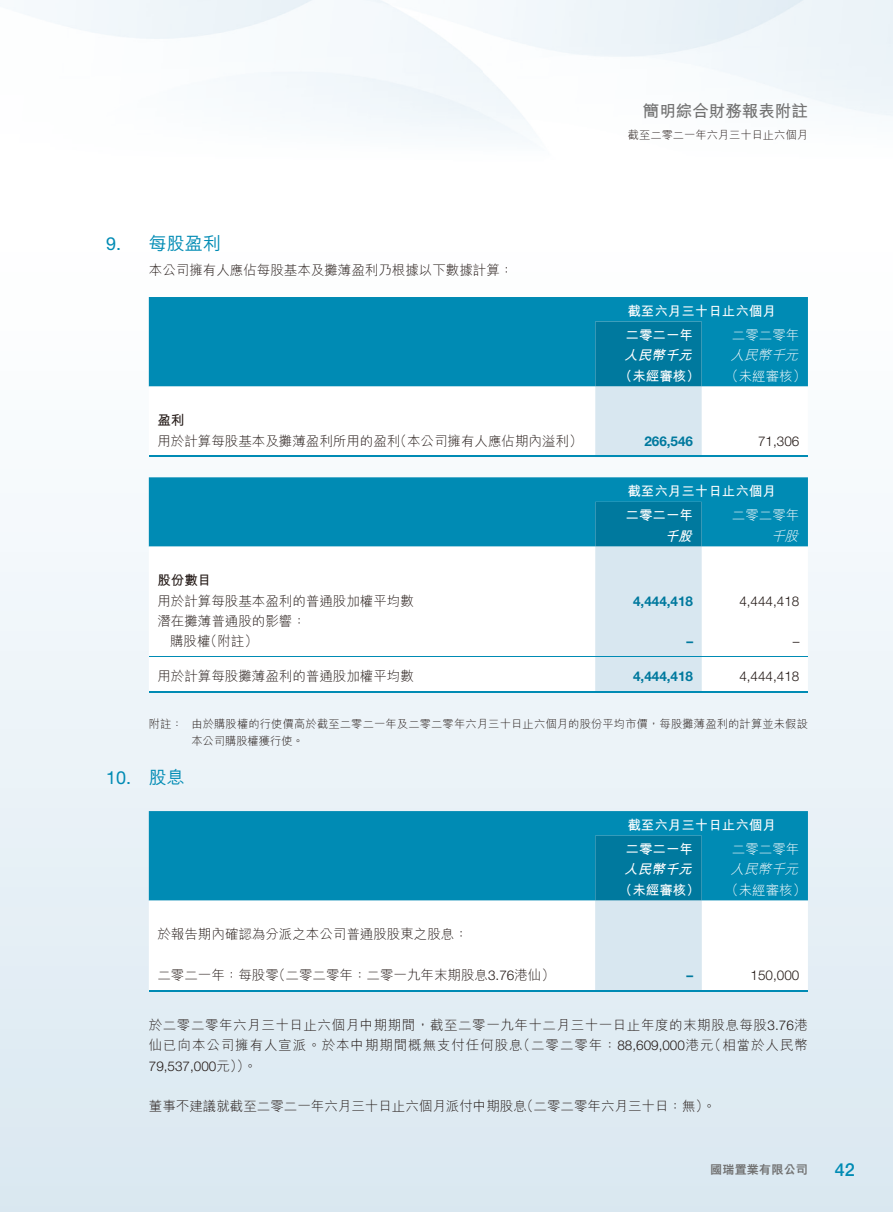
<style>
.page{position:relative;width:893px;height:1212px;background:#fff}
.page>*{position:absolute;margin:0;border:0;box-sizing:border-box;transform-origin:0 0}
.t1{font:18px "M Hei HK Medium E Ten B5 H";color:#008bb4}
.t2{font:18px "Helvetica Neue LT Std";color:#008bb4}
.t3{font:500 18px "Helvetica Neue LT Std";color:#008bb4}
.t4{font:16.5px "M Hei HK Bold E Ten B5 H";color:#717171}
.t5{font:13.5px/20.2px "M Hei HK Light E Ten B5 H";color:#231916}
.t6{font:13.5px/20.2px "M Hei HK Light E Ten B5 H";letter-spacing:.04em;color:#231916}
.t7{font:13.5px/24.5px "M Hei HK Bold E Ten B5 H";color:#fff}
.t8{font:300 13.5px "Helvetica Neue LT Std";color:#231916}
.t9{font:13.5px "M Hei HK Light E Ten B5 H";color:#fff}
.t10{font:700 13.5px "Helvetica Neue LT Std";color:#00799e}
.t11{font:italic 13.5px "M Hei HK Bold E Ten B5 H";color:#fff}
.t12{font:italic 13.5px "M Hei HK Light E Ten B5 H";color:#fff}
.t13{font:13.5px "M Hei HK Bold E Ten B5 H";color:#231916}
.t14{font:12px "M Hei HK Heavy E Ten B5 H";letter-spacing:.02em;color:#717171}
.t15{font:11.25px/16.5px "M Hei HK Light E Ten B5 H";letter-spacing:.015em;color:#231916}
.s1{font-family:"Helvetica Neue LT Std"}
.s2{font-family:"M Hei HK Medium E Ten B5 H"}
.s3{font-family:"Helvetica Neue LT Std";font-weight:300}
.s4{font-family:"M Hei HK Light E Ten B5 H";font-weight:400}
</style>
<div class="page">
<div style="left:0;top:228px;width:893px;height:984px;background:linear-gradient(to bottom,#fff,#dae8f1)"></div>
<div style="left:149px;top:297px;width:659px;height:89px;background:#008bb4"></div>
<svg style="left:149px;top:386px;width:659px;height:70px"></svg>
<svg style="left:595px;top:321px;width:107px;height:135px;background:#6fb1c8"></svg>
<hr style="left:149px;top:456px;width:446px;height:1px;background:#008bb4">
<hr style="left:595px;top:456px;width:107px;height:1px;background:#008bb4">
<hr style="left:702px;top:456px;width:106px;height:1px;background:#008bb4">
<div style="left:149px;top:477px;width:659px;height:70px;background:#008bb4"></div>
<svg style="left:149px;top:547px;width:659px;height:144px"></svg>
<svg style="left:595px;top:502px;width:107px;height:189px;background:#a5cddc"></svg>
<hr style="left:149px;top:656px;width:446px;height:1px;background:#008bb4">
<hr style="left:595px;top:656px;width:107px;height:1px;background:#008bb4">
<hr style="left:702px;top:656px;width:106px;height:1px;background:#008bb4">
<hr style="left:149px;top:691px;width:446px;height:2px;background:#008bb4">
<hr style="left:595px;top:691px;width:107px;height:2px;background:#008bb4">
<hr style="left:702px;top:691px;width:106px;height:2px;background:#008bb4">
<div style="left:149px;top:811px;width:659px;height:89px;background:#008bb4"></div>
<svg style="left:149px;top:900px;width:659px;height:90px"></svg>
<svg style="left:595px;top:835px;width:107px;height:155px;background:#7db9cd"></svg>
<hr style="left:149px;top:990px;width:446px;height:1px;background:#008bb4">
<hr style="left:595px;top:990px;width:107px;height:1px;background:#008bb4">
<hr style="left:702px;top:990px;width:106px;height:1px;background:#008bb4">
<h1 class="t1" style="left:106px;top:236px;width:116px"><span class="s1">9.</span> 每股盈利</h1>
<p class="t5" style="left:149px;top:262px;width:366px">本公司擁有人應佔每股基本及攤薄盈利乃根據以下數據計算：</p>
<p class="t4" style="left:643px;top:104px;width:166px">簡明綜合財務報表附註</p>
<p class="t15" style="left:628px;top:128px;width:181px">截至二零二一年六月三十日止六個月</p>
<p class="t7" style="left:626px;top:300px;width:152px">截至六月三十日止六個月二零二一年</p>
<p class="t9" style="left:732px;top:330px;width:69px">二零二零年</p>
<p class="t11" style="left:624px;top:350px;width:72px">人民幣千元</p>
<p class="t12" style="left:730px;top:350px;width:73px">人民幣千元</p>
<p class="t7" style="left:619px;top:365px;width:82px">（未經審核）</p>
<p class="t9" style="left:725px;top:370px;width:82px">（未經審核）</p>
<p class="t13" style="left:157px;top:415px;width:28px">盈利</p>
<p class="t5" style="left:157px;top:432px;width:427px">用於計算每股基本及攤薄盈利所用的盈利（本公司擁有人應佔期內溢利）</p>
<p class="t10" style="left:644px;top:436px;width:50px">266,546</p>
<p class="t8" style="left:758px;top:436px;width:43px">71,306</p>
<p class="t7" style="left:626px;top:480px;width:152px">截至六月三十日止六個月二零二一年</p>
<p class="t9" style="left:732px;top:510px;width:69px">二零二零年</p>
<p class="t11" style="left:665px;top:530px;width:32px">千股</p>
<p class="t12" style="left:771px;top:530px;width:32px">千股</p>
<p class="t13" style="left:157px;top:575px;width:55px">股份數目</p>
<p class="t5" style="left:157px;top:592px;width:258px">用於計算每股基本盈利的普通股加權平均數</p>
<p class="t10" style="left:633px;top:596px;width:62px">4,444,418</p>
<p class="t8" style="left:739px;top:596px;width:62px">4,444,418</p>
<p class="t5" style="left:170px;top:612px;width:137px;text-indent:-13px">潛在攤薄普通股的影響：購股權（附註）</p>
<p class="t10" style="left:686px;top:636px;width:8px">–</p>
<p class="t8" style="left:793px;top:636px;width:8px">–</p>
<p class="t5" style="left:157px;top:668px;width:258px">用於計算每股攤薄盈利的普通股加權平均數</p>
<p class="t10" style="left:633px;top:672px;width:62px">4,444,418</p>
<p class="t8" style="left:739px;top:672px;width:62px">4,444,418</p>
<p class="t15" style="left:191px;top:717px;width:618px;text-indent:-43px">附註： 由於購股權的行使價高於截至二零二一年及二零二零年六月三十日止六個月的股份平均市價，每股攤薄盈利的計算並未假設本公司購股權獲行使。</p>
<h1 class="t2" style="left:106px;top:771px;width:80px">10. <span class="s2">股息</span></h1>
<p class="t7" style="left:626px;top:814px;width:152px">截至六月三十日止六個月二零二一年</p>
<p class="t9" style="left:732px;top:844px;width:69px">二零二零年</p>
<p class="t11" style="left:624px;top:864px;width:72px">人民幣千元</p>
<p class="t12" style="left:730px;top:864px;width:73px">人民幣千元</p>
<p class="t7" style="left:619px;top:879px;width:82px">（未經審核）</p>
<p class="t9" style="left:725px;top:884px;width:82px">（未經審核）</p>
<p class="t5" style="left:157px;top:926px;width:312px">於報告期內確認為分派之本公司普通股股東之股息：</p>
<p class="t5" style="left:157px;top:966px;width:399px">二零二一年：每股零（二零二零年：二零一九年末期股息<span class="s3">3.76</span>港仙）</p>
<p class="t10" style="left:686px;top:970px;width:8px">–</p>
<p class="t8" style="left:751px;top:970px;width:50px">150,000</p>
<p class="t6" style="left:149px;top:1017px;width:661px">於二零二零年六月三十日止六個月中期期間，截至二零一九年十二月三十一日止年度的末期股息每股<span class="s3">3.76</span>港仙已向本公司擁有人宣派。於本中期期間概無支付任何股息（二零二零年：<span class="s3">88,609,000</span>港元（相當於人民幣</p>
<p class="t8" style="left:149px;top:1061px;width:110px">79,537,000<span class="s4">元））。</span></p>
<p class="t5" style="left:149px;top:1098px;width:568px">董事不建議就截至二零二一年六月三十日止六個月派付中期股息（二零二零年六月三十日：無）。</p>
<p class="t14" style="left:710px;top:1165px;width:99px">國瑞置業有限公司</p>
<h1 class="t3" style="left:835px;top:1163px;width:22px">42</h1>
</div>
